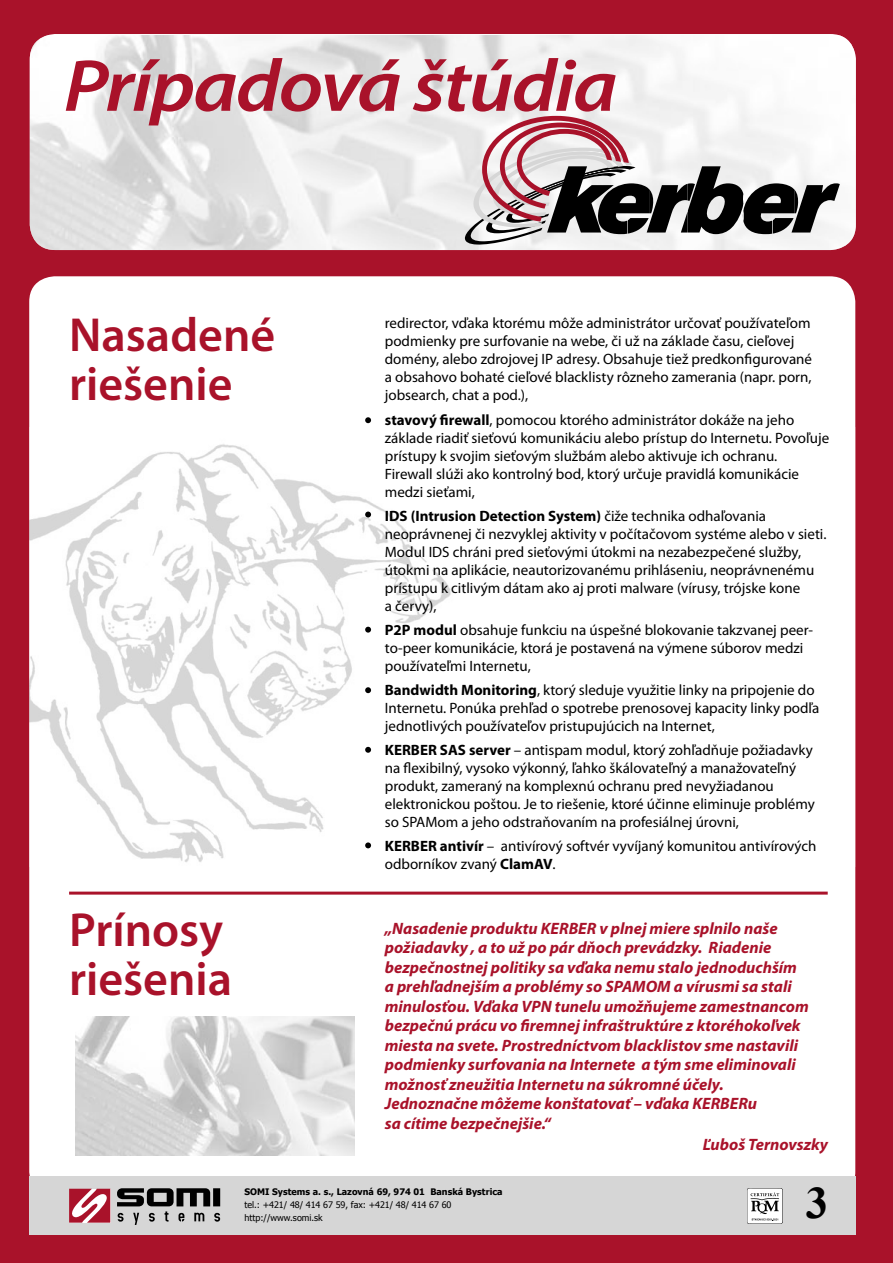
<style>
.page{position:relative;width:893px;height:1263px;background:#a9122a}
.page>*{position:absolute;margin:0;border:0;box-sizing:border-box;transform-origin:0 0}
.t1{font:italic 600 74.25px "Myriad Pro";letter-spacing:-.025em;color:#a9122a;scale:1.11 1}
.t2{font:600 48px/49.5px "Myriad Pro";color:#a9122a}
.t3{font:700 45px "Times New Roman";color:#000}
.t4{font:italic 700 16.5px/19.5px "Myriad Pro";color:#a9122a}
.t5{font:15px/18px "Myriad Pro";color:#000}
.t6{font:9px "Tahoma";letter-spacing:-.005em;color:#000}
.t7{font:700 9px "Tahoma";color:#000}
.s1{font-weight:700}
</style>
<div class="page">
<div style="left:29px;top:276px;width:826px;height:900px;background:#fff"></div>
<img style="left:29px;top:427px;width:826px;height:439px">
<div style="left:29px;top:1176px;width:826px;height:59px;background:#d6d6d6"></div>
<svg style="left:117px;top:1188px;width:103px;height:37px"></svg>
<svg style="left:69px;top:1189px;width:41px;height:33px"></svg>
<svg style="left:365px;top:417px;width:6px;height:6px"></svg>
<svg style="left:365px;top:512px;width:6px;height:5px"></svg>
<svg style="left:365px;top:627px;width:6px;height:6px"></svg>
<svg style="left:365px;top:687px;width:6px;height:6px"></svg>
<svg style="left:365px;top:747px;width:6px;height:6px"></svg>
<svg style="left:365px;top:842px;width:6px;height:6px"></svg>
<img style="left:30px;top:35px;width:826px;height:215px">
<svg style="left:465px;top:116px;width:375px;height:129px;background:#b2a8aa"></svg>
<img style="left:75px;top:1016px;width:279px;height:139px">
<hr style="left:69px;top:891px;width:759px;height:3px;background:#a9122a">
<svg style="left:747px;top:1188px;width:36px;height:36px"></svg>
<p class="t1" style="left:64px;top:45px;width:500px">Prípadová štúdia</p>
<p class="t2" style="left:69px;top:311px;width:208px">Nasadené riešenie</p>
<p class="t2" style="left:69px;top:905px;width:165px">Prínosy riešenia</p>
<p class="t5" style="left:385px;top:315px;width:429px">redirector, vďaka ktorému môže administrátor určovať používateľom podmienky pre surfovanie na webe, či už na základe času, cieľovej domény, alebo zdrojovej IP adresy. Obsahuje tiež predkonfigurované a obsahovo bohaté cieľové blacklisty rôzneho zamerania (napr. porn, jobsearch, chat a pod.),</p>
<p class="t5" style="left:385px;top:411px;width:446px"><span class="s1">stavový firewall</span>, pomocou ktorého administrátor dokáže na jeho základe riadiť sieťovú komunikáciu alebo prístup do Internetu. Povoľuje prístupy k svojim sieťovým službám alebo aktivuje ich ochranu.</p>
<p class="t5" style="left:385px;top:465px;width:416px">Firewall slúži ako kontrolný bod, ktorý určuje pravidlá komunikácie medzi sieťami,</p>
<p class="t5" style="left:385px;top:507px;width:443px"><span class="s1">IDS (Intrusion Detection System)</span> čiže technika odhaľovania neoprávnenej či nezvyklej aktivity v počítačovom systéme alebo v sieti.<br>Modul IDS chráni pred sieťovými útokmi na nezabezpečené služby, útokmi na aplikácie, neautorizovanému prihláseniu, neoprávnenému prístupu k citlivým dátam ako aj proti malware (vírusy, trójske kone</p>
<p class="t5" style="left:385px;top:597px;width:53px">a červy),</p>
<p class="t5" style="left:385px;top:621px;width:430px"><span class="s1">P2P modul</span> obsahuje funkciu na úspešné blokovanie takzvanej peer&shy;to-peer komunikácie, ktorá je postavená na výmene súborov medzi používateľmi Internetu,</p>
<p class="t5" style="left:385px;top:681px;width:436px"><span class="s1">Bandwidth Monitoring</span>, ktorý sleduje využitie linky na pripojenie do<br>Internetu. Ponúka prehľad o spotrebe prenosovej kapacity linky podľa jednotlivých používateľov pristupujúcich na Internet,</p>
<p class="t5" style="left:385px;top:741px;width:431px"><span class="s1">KERBER SAS server</span> – antispam modul, ktorý zohľadňuje požiadavky na flexibilný, vysoko výkonný, ľahko škálovateľný a manažovateľný produkt, zameraný na komplexnú ochranu pred nevyžiadanou elektronickou poštou. Je to riešenie, ktoré účinne eliminuje problémy so SPAMom a jeho odstraňovaním na profesiálnej úrovni,</p>
<p class="t5" style="left:385px;top:837px;width:433px"><span class="s1">KERBER antivír</span> – antivírový softvér vyvíjaný komunitou antivírových odborníkov zvaný <span class="s1">ClamAV</span>.</p>
<p class="t4" style="left:385px;top:919px;width:426px">„Nasadenie produktu KERBER v plnej miere splnilo naše požiadavky , a to už po pár dňoch prevádzky. Riadenie bezpečnostnej politiky sa vďaka nemu stalo jednoduchším a prehľadnejším a problémy so SPAMOM a vírusmi sa stali minulosťou. Vďaka VPN tunelu umožňujeme zamestnancom bezpečnú prácu vo firemnej infraštruktúre z ktoréhokoľvek</p>
<p class="t4" style="left:385px;top:1036px;width:415px">miesta na svete. Prostredníctvom blacklistov sme nastavili podmienky surfovania na Internete a tým sme eliminovali možnosť zneužitia Internetu na súkromné účely.</p>
<p class="t4" style="left:385px;top:1094px;width:374px">Jednoznačne môžeme konštatovať – vďaka KERBERu</p>
<p class="t4" style="left:385px;top:1114px;width:168px">sa cítime bezpečnejšie.“</p>
<p class="t4" style="left:703px;top:1135px;width:127px">Ľuboš Ternovszky</p>
<p class="t7" style="left:244px;top:1186px;width:260px">SOMI Systems a. s., Lazovná 69, 974 01 Banská Bystrica</p>
<p class="t6" style="left:244px;top:1199px;width:208px">tel.: +421/ 48/ 414 67 59, fax: +421/ 48/ 414 67 60</p>
<p class="t6" style="left:244px;top:1212px;width:80px">http://www.somi.sk</p>
<p class="t3" style="left:806px;top:1172px;width:24px">3</p>
</div>
